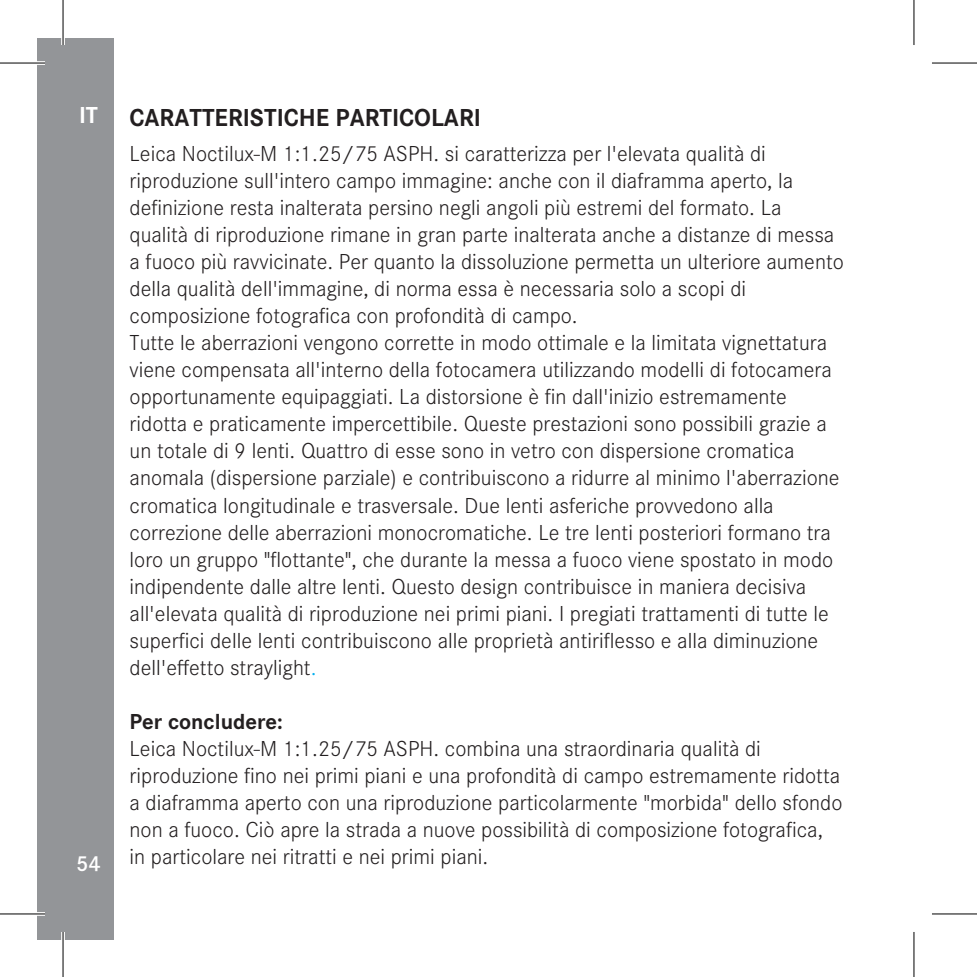
<style>
.page{position:relative;width:977px;height:977px;background:#fff}
.page>*{position:absolute;margin:0;border:0;box-sizing:border-box;transform-origin:0 0}
.t1{font:700 25.5px "Corporate S";color:#231f20}
.t2{font:700 24px "Corporate S";color:#fff}
.t3{font:300 22.5px/27px "Corporate S";color:#231f20}
.t4{font:700 22.5px "Corporate S";color:#231f20}
.t5{font:600 22.5px "Corporate S";color:#fff}
.s1{color:#00aeef}
</style>
<div class="page">
<div style="left:37px;top:37px;width:77px;height:902px;background:#939598"></div>
<hr style="left:0;top:61px;width:45px;height:4px;background:#fff">
<hr style="left:0;top:912px;width:45px;height:3px;background:#fff">
<hr style="left:61px;top:0;width:4px;height:45px;background:#fff">
<hr style="left:61px;top:931px;width:4px;height:45px;background:#fff">
<hr style="left:0;top:62px;width:45px;height:2px;background:#000">
<hr style="left:931px;top:62px;width:45px;height:2px;background:#000">
<hr style="left:0;top:913px;width:45px;height:1px;background:#000">
<hr style="left:931px;top:913px;width:45px;height:1px;background:#000">
<hr style="left:62px;top:0;width:2px;height:45px;background:#000">
<hr style="left:62px;top:931px;width:2px;height:45px;background:#000">
<hr style="left:913px;top:0;width:1px;height:45px;background:#000">
<hr style="left:913px;top:931px;width:1px;height:45px;background:#000">
<p class="t2" style="left:79px;top:96px;width:20px">IT</p>
<p class="t5" style="left:76px;top:847px;width:26px">54</p>
<p class="t1" style="left:130px;top:97px;width:353px">CARATTERISTICHE PARTICOLARI</p>
<p class="t3" style="left:130px;top:139px;width:715px">Leica Noctilux-M 1:1.25/75 ASPH. si caratterizza per l'elevata qualità di riproduzione sull'intero campo immagine: anche con il diaframma aperto, la definizione resta inalterata persino negli angoli più estremi del formato. La qualità di riproduzione rimane in gran parte inalterata anche a distanze di messa a fuoco più ravvicinate. Per quanto la dissoluzione permetta un ulteriore aumento della qualità dell'immagine, di norma essa è necessaria solo a scopi di composizione fotografica con profondità di campo.<br>Tutte le aberrazioni vengono corrette in modo ottimale e la limitata vignettatura viene compensata all'interno della fotocamera utilizzando modelli di fotocamera opportunamente equipaggiati. La distorsione è fin dall'inizio estremamente ridotta e praticamente impercettibile. Queste prestazioni sono possibili grazie a un totale di 9 lenti. Quattro di esse sono in vetro con dispersione cromatica anomala (dispersione parziale) e contribuiscono a ridurre al minimo l'aberrazione cromatica longitudinale e trasversale. Due lenti asferiche provvedono alla correzione delle aberrazioni monocromatiche. Le tre lenti posteriori formano tra loro un gruppo "flottante", che durante la messa a fuoco viene spostato in modo indipendente dalle altre lenti. Questo design contribuisce in maniera decisiva all'elevata qualità di riproduzione nei primi piani. I pregiati trattamenti di tutte le superfici delle lenti contribuiscono alle proprietà antiriflesso e alla diminuzione dell'effetto straylight<span class="s1">.</span></p>
<p class="t4" style="left:130px;top:703px;width:155px">Per concludere:</p>
<p class="t3" style="left:130px;top:733px;width:714px">Leica Noctilux-M 1:1.25/75 ASPH. combina una straordinaria qualità di riproduzione fino nei primi piani e una profondità di campo estremamente ridotta a diaframma aperto con una riproduzione particolarmente "morbida" dello sfondo non a fuoco. Ciò apre la strada a nuove possibilità di composizione fotografica, in particolare nei ritratti e nei primi piani.</p>
</div>
